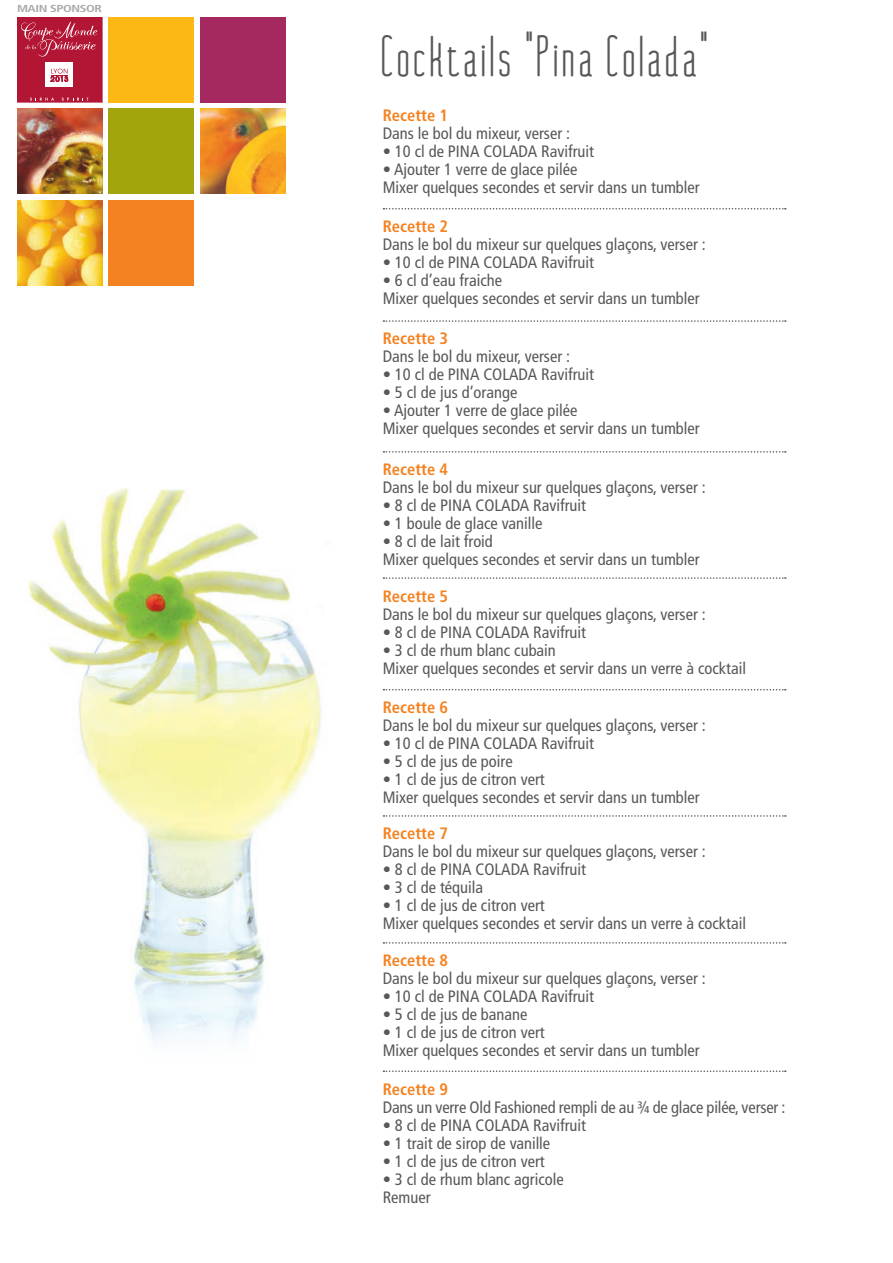
<style>
.page{position:relative;width:893px;height:1263px;background:#fff}
.page>*{position:absolute;margin:0;border:0;box-sizing:border-box;transform-origin:0 0}
.t1{font:700 49.2px "Nue";letter-spacing:.09em;color:#57585a}
.t2{font:condensed 16.5px/18px "Frutiger";color:#57585a}
.t3{font:700 condensed 16.5px "Frutiger";color:#f58220}
.t4{font:700 condensed 10.2px "Frutiger";letter-spacing:-.03em;color:#a8a9ad;scale:1.33 1}
.t5{font:7.2px "Avant Garde Gothic Itc T";color:#b31534;scale:1.11 1}
</style>
<div class="page">
<svg style="left:383px;top:208px;width:403px;height:1px"></svg>
<svg style="left:383px;top:320px;width:403px;height:2px"></svg>
<svg style="left:383px;top:451px;width:403px;height:2px"></svg>
<svg style="left:383px;top:577px;width:403px;height:2px"></svg>
<svg style="left:383px;top:689px;width:403px;height:1px"></svg>
<svg style="left:383px;top:815px;width:403px;height:2px"></svg>
<svg style="left:383px;top:942px;width:403px;height:2px"></svg>
<svg style="left:383px;top:1070px;width:403px;height:2px"></svg>
<img style="left:27px;top:488px;width:294px;height:555px">
<img style="left:17px;top:109px;width:85px;height:85px">
<div style="left:109px;top:17px;width:85px;height:85px;background:#fcb814"></div>
<div style="left:109px;top:109px;width:85px;height:85px;background:#a3a50e"></div>
<img style="left:17px;top:200px;width:85px;height:85px">
<div style="left:200px;top:17px;width:85px;height:85px;background:#a5285f"></div>
<div style="left:109px;top:200px;width:85px;height:85px;background:#f58220"></div>
<img style="left:200px;top:109px;width:85px;height:85px">
<svg style="left:17px;top:17px;width:85px;height:85px;background:#bd344e"></svg>
<p class="t4" style="left:17px;top:3px;width:65px">MAIN SPONSOR</p>
<p class="t5" style="left:51px;top:75px;width:17px">2013</p>
<h1 class="t1" style="left:383px;top:24px;width:327px">Cocktails "Pina Colada"</h1>
<p class="t3" style="left:383px;top:105px;width:67px">Recette 1</p>
<p class="t2" style="left:383px;top:124px;width:189px">Dans le bol du mixeur, verser :</p>
<p class="t2" style="left:383px;top:142px;width:213px">• 10 cl de PINA COLADA Ravifruit</p>
<p class="t2" style="left:383px;top:160px;width:318px">• Ajouter 1 verre de glace pilée<br>Mixer quelques secondes et servir dans un tumbler</p>
<p class="t3" style="left:383px;top:217px;width:67px">Recette 2</p>
<p class="t2" style="left:383px;top:236px;width:325px">Dans le bol du mixeur sur quelques glaçons, verser :</p>
<p class="t2" style="left:383px;top:254px;width:213px">• 10 cl de PINA COLADA Ravifruit</p>
<p class="t2" style="left:383px;top:272px;width:318px">• 6 cl d’eau fraiche<br>Mixer quelques secondes et servir dans un tumbler</p>
<p class="t3" style="left:383px;top:329px;width:67px">Recette 3</p>
<p class="t2" style="left:383px;top:348px;width:189px">Dans le bol du mixeur, verser :</p>
<p class="t2" style="left:383px;top:366px;width:213px">• 10 cl de PINA COLADA Ravifruit</p>
<p class="t2" style="left:383px;top:384px;width:136px">• 5 cl de jus d’orange</p>
<p class="t2" style="left:383px;top:402px;width:318px">• Ajouter 1 verre de glace pilée<br>Mixer quelques secondes et servir dans un tumbler</p>
<p class="t3" style="left:383px;top:460px;width:67px">Recette 4</p>
<p class="t2" style="left:383px;top:479px;width:325px">Dans le bol du mixeur sur quelques glaçons, verser :</p>
<p class="t2" style="left:383px;top:497px;width:205px">• 8 cl de PINA COLADA Ravifruit</p>
<p class="t2" style="left:383px;top:515px;width:161px">• 1 boule de glace vanille</p>
<p class="t2" style="left:383px;top:533px;width:318px">• 8 cl de lait froid<br>Mixer quelques secondes et servir dans un tumbler</p>
<p class="t3" style="left:383px;top:586px;width:67px">Recette 5</p>
<p class="t2" style="left:383px;top:605px;width:325px">Dans le bol du mixeur sur quelques glaçons, verser :</p>
<p class="t2" style="left:383px;top:623px;width:205px">• 8 cl de PINA COLADA Ravifruit</p>
<p class="t2" style="left:383px;top:641px;width:365px">• 3 cl de rhum blanc cubain<br>Mixer quelques secondes et servir dans un verre à cocktail</p>
<p class="t3" style="left:383px;top:698px;width:67px">Recette 6</p>
<p class="t2" style="left:383px;top:716px;width:325px">Dans le bol du mixeur sur quelques glaçons, verser :</p>
<p class="t2" style="left:383px;top:734px;width:213px">• 10 cl de PINA COLADA Ravifruit</p>
<p class="t2" style="left:383px;top:752px;width:132px">• 5 cl de jus de poire</p>
<p class="t2" style="left:383px;top:770px;width:318px">• 1 cl de jus de citron vert<br>Mixer quelques secondes et servir dans un tumbler</p>
<p class="t3" style="left:383px;top:824px;width:67px">Recette 7</p>
<p class="t2" style="left:383px;top:843px;width:325px">Dans le bol du mixeur sur quelques glaçons, verser :</p>
<p class="t2" style="left:383px;top:861px;width:205px">• 8 cl de PINA COLADA Ravifruit</p>
<p class="t2" style="left:383px;top:879px;width:102px">• 3 cl de téquila</p>
<p class="t2" style="left:383px;top:897px;width:365px">• 1 cl de jus de citron vert<br>Mixer quelques secondes et servir dans un verre à cocktail</p>
<p class="t3" style="left:383px;top:951px;width:67px">Recette 8</p>
<p class="t2" style="left:383px;top:970px;width:325px">Dans le bol du mixeur sur quelques glaçons, verser :</p>
<p class="t2" style="left:383px;top:988px;width:213px">• 10 cl de PINA COLADA Ravifruit</p>
<p class="t2" style="left:383px;top:1006px;width:146px">• 5 cl de jus de banane</p>
<p class="t2" style="left:383px;top:1024px;width:318px">• 1 cl de jus de citron vert<br>Mixer quelques secondes et servir dans un tumbler</p>
<p class="t3" style="left:383px;top:1079px;width:67px">Recette 9</p>
<p class="t2" style="left:383px;top:1098px;width:404px">Dans un verre Old Fashioned rempli de au ¾ de glace pilée, verser :</p>
<p class="t2" style="left:383px;top:1116px;width:205px">• 8 cl de PINA COLADA Ravifruit</p>
<p class="t2" style="left:383px;top:1134px;width:169px">• 1 trait de sirop de vanille</p>
<p class="t2" style="left:383px;top:1152px;width:164px">• 1 cl de jus de citron vert</p>
<p class="t2" style="left:383px;top:1170px;width:183px">• 3 cl de rhum blanc agricole<br>Remuer</p>
</div>
